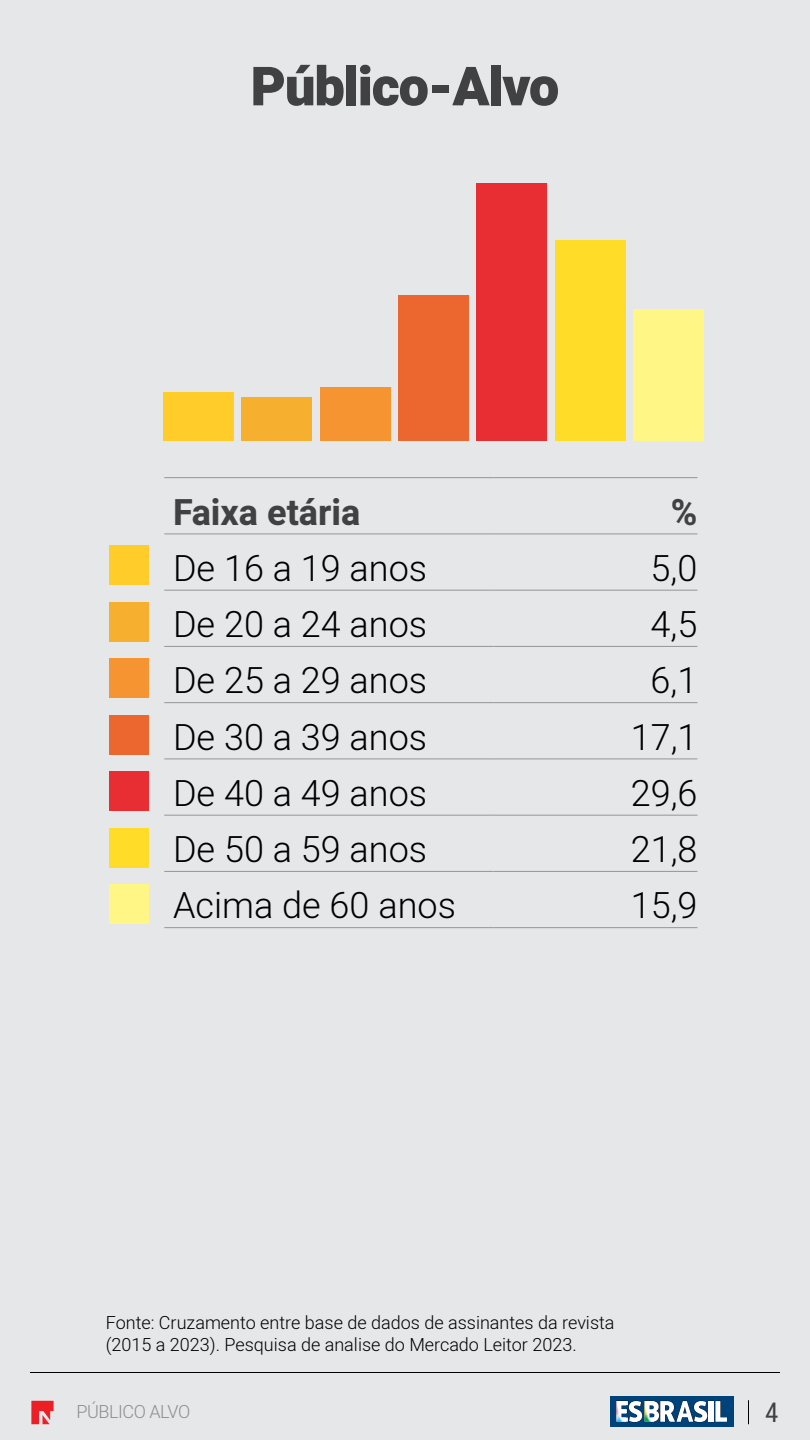
<style>
.page{position:relative;width:810px;height:1440px;background:#e6e7e8}
.page>*{position:absolute;margin:0;border:0;box-sizing:border-box;transform-origin:0 0}
.t1{font:900 54px "Heebo";letter-spacing:-.02em;color:#414042}
.t2{font:300 36px "Heebo";color:#000}
.t3{font:700 36px "Heebo";color:#414042}
.t4{font:27px "Roboto Condensed";color:#414042}
.t5{font:300 18px/21.6px "Heebo";color:#000}
.t6{font:300 18px "Heebo";letter-spacing:-.025em;color:#8b8e90}
</style>
<div class="page">
<hr style="left:30px;top:1372px;width:750px;height:1px;background:#000">
<svg style="left:31px;top:1401px;width:23px;height:23px"></svg>
<div style="left:610px;top:1396px;width:123px;height:31px;background:#00427a"></div>
<svg style="left:616px;top:1401px;width:111px;height:22px"></svg>
<svg style="left:164px;top:478px;width:534px;height:56px"></svg>
<hr style="left:164px;top:478px;width:329px;height:1px;background:#939598">
<hr style="left:494px;top:478px;width:204px;height:1px;background:#939598">
<hr style="left:164px;top:534px;width:329px;height:1px;background:#939598">
<hr style="left:494px;top:534px;width:204px;height:1px;background:#939598">
<hr style="left:164px;top:590px;width:329px;height:1px;background:#939598">
<hr style="left:494px;top:590px;width:204px;height:1px;background:#939598">
<hr style="left:164px;top:646px;width:329px;height:1px;background:#939598">
<hr style="left:494px;top:646px;width:204px;height:1px;background:#939598">
<hr style="left:164px;top:703px;width:329px;height:1px;background:#939598">
<hr style="left:494px;top:703px;width:204px;height:1px;background:#939598">
<hr style="left:164px;top:759px;width:329px;height:1px;background:#939598">
<hr style="left:494px;top:759px;width:204px;height:1px;background:#939598">
<hr style="left:164px;top:815px;width:329px;height:1px;background:#939598">
<hr style="left:494px;top:815px;width:204px;height:1px;background:#939598">
<hr style="left:164px;top:871px;width:329px;height:1px;background:#939598">
<hr style="left:494px;top:871px;width:204px;height:1px;background:#939598">
<hr style="left:164px;top:928px;width:329px;height:1px;background:#939598">
<hr style="left:494px;top:928px;width:204px;height:1px;background:#939598">
<div style="left:110px;top:545px;width:39px;height:40px;background:#ffcc2a"></div>
<div style="left:110px;top:602px;width:39px;height:40px;background:#f7af2f"></div>
<div style="left:110px;top:658px;width:39px;height:40px;background:#f59430"></div>
<div style="left:110px;top:715px;width:39px;height:40px;background:#ec6730"></div>
<div style="left:110px;top:771px;width:39px;height:40px;background:#e82e33"></div>
<div style="left:110px;top:828px;width:39px;height:40px;background:#ffdc27"></div>
<div style="left:110px;top:884px;width:39px;height:40px;background:#fff685"></div>
<div style="left:633px;top:309px;width:71px;height:132px;background:#fff685"></div>
<div style="left:555px;top:240px;width:70px;height:201px;background:#ffdc27"></div>
<div style="left:477px;top:183px;width:70px;height:258px;background:#e82e33"></div>
<div style="left:398px;top:296px;width:71px;height:145px;background:#ec6730"></div>
<div style="left:320px;top:387px;width:70px;height:54px;background:#f59430"></div>
<div style="left:242px;top:397px;width:70px;height:44px;background:#f7af2f"></div>
<div style="left:164px;top:392px;width:70px;height:49px;background:#ffcc2a"></div>
<svg style="left:748px;top:1400px;width:1px;height:24px"></svg>
<h1 class="t1" style="left:251px;top:49px;width:310px">Público-Alvo</h1>
<p class="t3" style="left:173px;top:487px;width:189px">Faixa etária</p>
<p class="t3" style="left:671px;top:487px;width:28px">%</p>
<p class="t2" style="left:173px;top:543px;width:256px">De 16 a 19 anos</p>
<p class="t2" style="left:651px;top:543px;width:48px">5,0</p>
<p class="t2" style="left:173px;top:599px;width:256px">De 20 a 24 anos</p>
<p class="t2" style="left:651px;top:599px;width:48px">4,5</p>
<p class="t2" style="left:173px;top:656px;width:256px">De 25 a 29 anos</p>
<p class="t2" style="left:651px;top:656px;width:48px">6,1</p>
<p class="t2" style="left:173px;top:712px;width:256px">De 30 a 39 anos</p>
<p class="t2" style="left:631px;top:712px;width:68px">17,1</p>
<p class="t2" style="left:173px;top:768px;width:256px">De 40 a 49 anos</p>
<p class="t2" style="left:631px;top:768px;width:68px">29,6</p>
<p class="t2" style="left:173px;top:824px;width:256px">De 50 a 59 anos</p>
<p class="t2" style="left:631px;top:824px;width:68px">21,8</p>
<p class="t2" style="left:173px;top:881px;width:284px">Acima de 60 anos</p>
<p class="t2" style="left:631px;top:881px;width:68px">15,9</p>
<p class="t5" style="left:106px;top:1312px;width:510px">Fonte: Cruzamento entre base de dados de assinantes da revista (2015 a 2023). Pesquisa de analise do Mercado Leitor 2023.</p>
<p class="t6" style="left:76px;top:1399px;width:115px">PÚBLICO ALVO</p>
<p class="t4" style="left:765px;top:1393px;width:15px">4</p>
</div>
